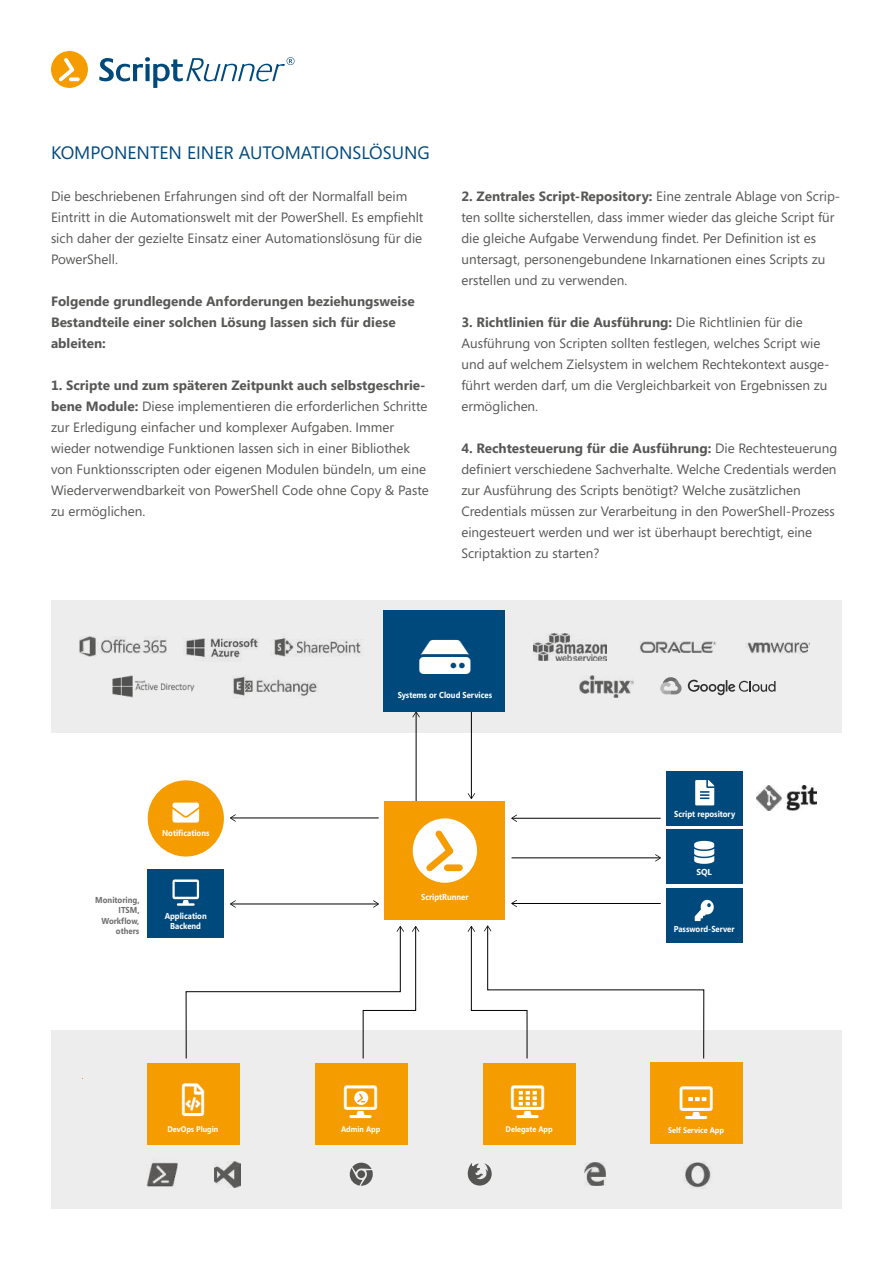
<style>
.page{position:relative;width:893px;height:1263px;background:#fff}
.page>*{position:absolute;margin:0;border:0;box-sizing:border-box;transform-origin:0 0}
.t1{font:18px "Segoe";color:#00497d}
.t2{font:13.5px/21px "Segoe";color:#575756}
.t3{font:700 13.5px/21px "Segoe";color:#575756}
.t4{font:700 8.7px/10.4px "Segoe";color:#fff;text-align:center;scale:.9 1}
.t5{font:700 8.7px/10.4px "Segoe";color:#706f6f;text-align:right;scale:.91 1}
.t6{font:700 8.7px "Segoe";color:#fff}
.t7{font:700 8.1px "Segoe";color:#fff;scale:.9 1}
.s1{font-weight:700}
</style>
<div class="page">
<svg style="left:99px;top:57px;width:195px;height:31px"></svg>
<div style="left:51px;top:51px;width:37px;height:37px;background:#f59c00;border-radius:50%"></div>
<svg style="left:59px;top:58px;width:15px;height:23px"></svg>
<svg style="left:69px;top:77px;width:11px;height:4px"></svg>
<div style="left:51px;top:1030px;width:791px;height:179px;background:#ededed"></div>
<div style="left:51px;top:600px;width:791px;height:132px;background:#ededed"></div>
<div style="left:148px;top:780px;width:76px;height:76px;background:#f59c00;border-radius:50%"></div>
<svg style="left:172px;top:802px;width:27px;height:20px"></svg>
<svg style="left:185px;top:926px;width:234px;height:133px"></svg>
<hr style="left:231px;top:817px;width:148px;height:1px;background:#000">
<svg style="left:230px;top:814px;width:6px;height:8px"></svg>
<hr style="left:231px;top:904px;width:147px;height:1px;background:#000">
<svg style="left:373px;top:900px;width:6px;height:8px"></svg>
<svg style="left:230px;top:900px;width:6px;height:8px"></svg>
<div style="left:147px;top:869px;width:77px;height:69px;background:#00497d"></div>
<svg style="left:172px;top:879px;width:27px;height:27px"></svg>
<hr style="left:512px;top:818px;width:149px;height:1px;background:#000">
<svg style="left:511px;top:815px;width:6px;height:7px"></svg>
<hr style="left:511px;top:857px;width:149px;height:1px;background:#000">
<svg style="left:655px;top:854px;width:6px;height:7px"></svg>
<hr style="left:416px;top:712px;width:1px;height:89px;background:#000">
<svg style="left:412px;top:711px;width:8px;height:6px"></svg>
<hr style="left:471px;top:711px;width:1px;height:87px;background:#000">
<svg style="left:468px;top:793px;width:7px;height:6px"></svg>
<div style="left:666px;top:830px;width:76px;height:54px;background:#00497d"></div>
<svg style="left:694px;top:841px;width:20px;height:23px"></svg>
<div style="left:384px;top:802px;width:121px;height:118px;background:#f59c00"></div>
<svg style="left:413px;top:818px;width:64px;height:65px"></svg>
<div style="left:666px;top:889px;width:76px;height:54px;background:#00497d"></div>
<svg style="left:468px;top:900px;width:246px;height:159px"></svg>
<div style="left:383px;top:610px;width:122px;height:101px;background:#00497d"></div>
<div style="left:147px;top:1063px;width:93px;height:81px;background:#f59c00"></div>
<div style="left:315px;top:1063px;width:92px;height:81px;background:#f59c00"></div>
<div style="left:650px;top:1062px;width:93px;height:81px;background:#f59c00"></div>
<div style="left:483px;top:1063px;width:93px;height:81px;background:#f59c00"></div>
<div style="left:666px;top:771px;width:76px;height:54px;background:#00497d"></div>
<svg style="left:695px;top:780px;width:19px;height:25px"></svg>
<img style="left:584px;top:1163px;width:22px;height:23px">
<img style="left:684px;top:1161px;width:27px;height:27px">
<img style="left:215px;top:1161px;width:25px;height:26px">
<img style="left:147px;top:1162px;width:31px;height:25px">
<img style="left:756px;top:785px;width:60px;height:25px">
<svg style="left:468px;top:1163px;width:24px;height:22px"></svg>
<svg style="left:350px;top:1163px;width:23px;height:23px"></svg>
<img style="left:185px;top:638px;width:74px;height:23px">
<img style="left:80px;top:637px;width:86px;height:20px">
<img style="left:273px;top:636px;width:90px;height:21px">
<img style="left:534px;top:633px;width:73px;height:27px">
<img style="left:640px;top:641px;width:76px;height:11px">
<img style="left:746px;top:642px;width:64px;height:12px">
<img style="left:112px;top:675px;width:83px;height:22px">
<img style="left:233px;top:675px;width:85px;height:23px">
<img style="left:579px;top:675px;width:55px;height:22px">
<svg style="left:660px;top:677px;width:22px;height:17px"></svg>
<svg style="left:688px;top:680px;width:87px;height:15px"></svg>
<svg style="left:354px;top:1090px;width:15px;height:15px"></svg>
<svg style="left:518px;top:1090px;width:19px;height:16px"></svg>
<svg style="left:688px;top:1097px;width:19px;height:5px"></svg>
<h1 class="t1" style="left:51px;top:140px;width:380px">KOMPONENTEN EINER AUTOMATIONSLÖSUNG</h1>
<p class="t2" style="left:51px;top:185px;width:374px">Die beschriebenen Erfahrungen sind oft der Normalfall beim Eintritt in die Automationswelt mit der PowerShell. Es empfiehlt sich daher der gezielte Einsatz einer Automationslösung für die PowerShell.</p>
<p class="t3" style="left:51px;top:290px;width:365px">Folgende grundlegende Anforderungen beziehungsweise<br>Bestandteile einer solchen Lösung lassen sich für diese ableiten:</p>
<p class="t2" style="left:51px;top:374px;width:379px"><span class="s1">1. Scripte und zum späteren Zeitpunkt auch selbstgeschrie&shy;bene Module:</span> Diese implementieren die erforderlichen Schritte zur Erledigung einfacher und komplexer Aufgaben. Immer wieder notwendige Funktionen lassen sich in einer Bibliothek von Funktionsscripten oder eigenen Modulen bündeln, um eine Wiederverwendbarkeit von PowerShell Code ohne Copy &amp; Paste zu ermöglichen.</p>
<p class="t2" style="left:461px;top:185px;width:380px"><span class="s1">2. Zentrales Script-Repository:</span> Eine zentrale Ablage von Scrip&shy;ten sollte sicherstellen, dass immer wieder das gleiche Script für die gleiche Aufgabe Verwendung findet. Per Definition ist es untersagt, personengebundene Inkarnationen eines Scripts zu erstellen und zu verwenden.</p>
<p class="t2" style="left:461px;top:311px;width:370px"><span class="s1">3. Richtlinien für die Ausführung:</span> Die Richtlinien für die Ausführung von Scripten sollten festlegen, welches Script wie und auf welchem Zielsystem in welchem Rechtekontext ausge&shy;führt werden darf, um die Vergleichbarkeit von Ergebnissen zu ermöglichen.</p>
<p class="t2" style="left:461px;top:437px;width:377px"><span class="s1">4. Rechtesteuerung für die Ausführung:</span> Die Rechtesteuerung definiert verschiedene Sachverhalte. Welche Credentials werden zur Ausführung des Scripts benötigt? Welche zusätzlichen Credentials müssen zur Verarbeitung in den PowerShell-Prozess eingesteuert werden und wer ist überhaupt berechtigt, eine Scriptaktion zu starten?</p>
<p class="t4" style="left:162px;top:827px;width:54px">Notifications</p>
<p class="t5" style="left:95px;top:894px;width:50px">Monitoring,<br>ITSM,<br>Workflow, others</p>
<p class="t4" style="left:165px;top:910px;width:48px">Application<br>Backend</p>
<p class="t4" style="left:398px;top:689px;width:106px">Systems or Cloud Services</p>
<p class="t4" style="left:421px;top:892px;width:54px">ScriptRunner</p>
<p class="t4" style="left:674px;top:808px;width:69px">Script repository</p>
<p class="t6" style="left:696px;top:865px;width:17px">SQL</p>
<p class="t4" style="left:674px;top:923px;width:69px">Password-Server</p>
<p class="t7" style="left:167px;top:1123px;width:58px">DevOps Plugin</p>
<p class="t7" style="left:341px;top:1123px;width:45px">Admin App</p>
<p class="t7" style="left:668px;top:1124px;width:64px">Self Service App</p>
<p class="t7" style="left:506px;top:1123px;width:54px">Delegate App</p>
</div>
